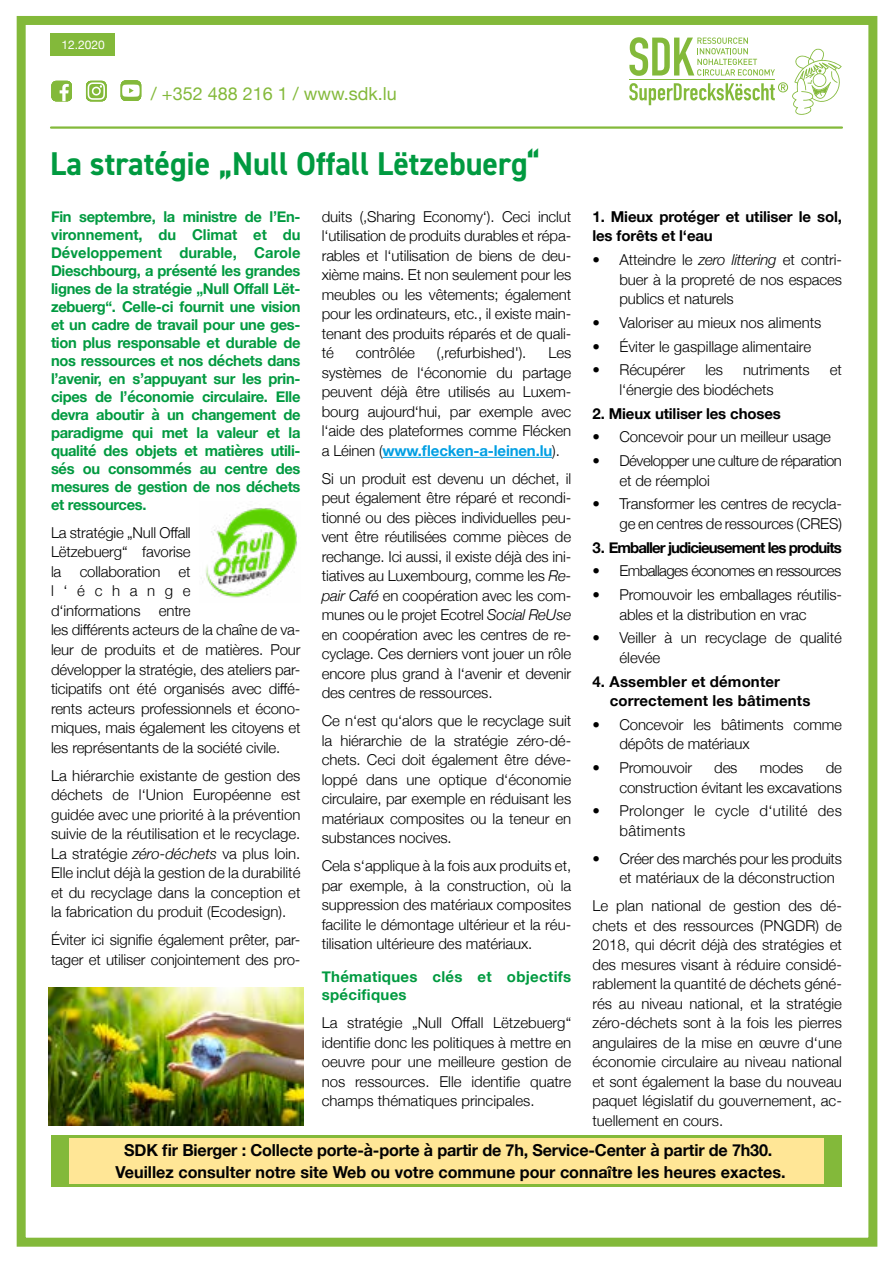
<style>
.page{position:relative;width:893px;height:1263px;background:#fff}
.page>*{position:absolute;margin:0;border:0;box-sizing:border-box;transform-origin:0 0}
.t1{font:700 33px "DIN2014";color:#009a40}
.t2{font:18px "Helvetica Neue";color:#83b93a}
.t3{font:700 16.5px/22px "Helvetica Neue";letter-spacing:-.01em;color:#020203;text-align:center}
.t4{font:300 15px/19.5px "Helvetica Neue";letter-spacing:-.01em;color:#000;text-align:justify}
.t5{font:700 15px/18px "Helvetica Neue";letter-spacing:-.02em;color:#009a40;text-align:justify}
.t6{font:700 15px/19.5px "Helvetica Neue";letter-spacing:-.01em;color:#000}
.t7{font:300 15px/19.5px "Helvetica Neue";letter-spacing:-.03em;color:#000}
.t8{font:700 15px/19.5px "Helvetica Neue";letter-spacing:.01em;color:#000}
.t9{font:300 15px/19.5px "Helvetica Neue";letter-spacing:.02em;color:#000}
.t10{font:700 15px/18px "Helvetica Neue";letter-spacing:.02em;color:#009a40}
.t11{font:700 15px "Helvetica Neue";letter-spacing:-.06em;color:#000}
.t12{font:300 15px "Helvetica Neue";letter-spacing:-.04em;color:#000}
.t13{font:12px "Helvetica Neue";color:#fff}
.s1{font-style:italic}
.s2{font-weight:700;color:#009fe3}
</style>
<div class="page">
<svg style="left:629px;top:37px;width:213px;height:78px"></svg>
<hr style="left:51px;top:126px;width:791px;height:3px;background:#83b93a">
<div style="left:50px;top:33px;width:65px;height:22px;background:#83b93a"></div>
<div style="left:17px;top:16px;width:860px;height:1231px;border:9px solid #83b93a"></div>
<div style="left:51px;top:1135px;width:791px;height:52px;background:#83b93a"></div>
<div style="left:69px;top:1138px;width:755px;height:46px;background:#ffe696"></div>
<svg style="left:86px;top:81px;width:21px;height:20px"></svg>
<svg style="left:51px;top:81px;width:21px;height:20px"></svg>
<svg style="left:121px;top:80px;width:20px;height:21px"></svg>
<hr style="left:382px;top:457px;width:170px;height:1px;background:#009fe3">
<img style="left:205px;top:508px;width:92px;height:90px">
<img style="left:49px;top:988px;width:254px;height:137px">
<p class="t13" style="left:62px;top:36px;width:45px">12.2020</p>
<p class="t2" style="left:151px;top:80px;width:247px">/ +352 488 216 1 / www.sdk.lu</p>
<h1 class="t1" style="left:50px;top:142px;width:491px">La stratégie „Null Offall Lëtzebuerg“</h1>
<p class="t4" style="left:322px;top:206px;width:251px">duits (‚Sharing Economy‘). Ceci inclut l‘utilisation de produits durables et répa&shy;rables et l‘utilisation de biens de deu&shy;xième mains. Et non seulement pour les meubles ou les vêtements; également pour les ordinateurs, etc., il existe main&shy;tenant des produits réparés et de quali&shy;té</p>
<p class="t5" style="left:51px;top:208px;width:251px">Fin septembre, la ministre de l’En&shy;vironnement, du Climat et du Développement durable, Carole Dieschbourg, a présenté les grandes lignes de la stratégie „Null Offall Lët&shy;zebuerg“. Celle-ci fournit une vision et un cadre de travail pour une ges&shy;tion plus responsable et durable de nos ressources et nos déchets dans l’avenir, en s’appuyant sur les prin&shy;cipes de l’économie circulaire. Elle devra aboutir à un changement de paradigme qui met la valeur et la qualité des objets et matières utili&shy;sés ou consommés au centre des mesures de gestion de nos déchets et ressources.</p>
<p class="t4" style="left:51px;top:522px;width:251px;text-align:left">La stratégie „Null Offall<br>Lëtzebuerg“ favorise<br>la collaboration et l‘échange<br>d‘informations entre<br>les différents acteurs de la chaîne de va&shy;leur de produits et de matières. Pour développer la stratégie, des ateliers par&shy;ticipatifs ont été organisés avec diffé&shy;rents acteurs professionnels et écono&shy;miques, mais également les citoyens et les représentants de la société civile.</p>
<p class="t4" style="left:51px;top:764px;width:251px">La hiérarchie existante de gestion des déchets de l‘Union Européenne est guidée avec une priorité à la prévention suivie de la réutilisation et le recyclage.<br>La stratégie <span class="s1">zéro-déchets</span> va plus loin.<br>Elle inclut déjà la gestion de la durabilité et du recyclage dans la conception et la fabrication du produit (Ecodesign).</p>
<p class="t4" style="left:51px;top:929px;width:251px">Éviter ici signifie également prêter, par&shy;tager et utiliser conjointement des pro-</p>
<p class="t4" style="left:356px;top:342px;width:60px">contrôlée</p>
<p class="t4" style="left:437px;top:342px;width:91px">(‚refurbished').</p>
<p class="t4" style="left:322px;top:342px;width:251px;text-indent:227px">Les systèmes de l‘économie du partage peuvent déjà être utilisés au Luxem&shy;bourg aujourd‘hui, par exemple avec l‘aide des plateformes comme Flécken a Léinen (<span class="s2">www.flecken-a-leinen.lu</span>).</p>
<p class="t4" style="left:322px;top:468px;width:251px">Si un produit est devenu un déchet, il peut également être réparé et recondi&shy;tionné ou des pièces individuelles peu&shy;vent être réutilisées comme pièces de rechange. Ici aussi, il existe déjà des ini&shy;tiatives au Luxembourg, comme les <span class="s1">Re&shy;pair Café</span> en coopération avec les com&shy;munes ou le projet Ecotrel <span class="s1">Social ReUse </span>en coopération avec les centres de re&shy;cyclage. Ces derniers vont jouer un rôle encore plus grand à l‘avenir et devenir des centres de ressources.</p>
<p class="t4" style="left:322px;top:710px;width:251px">Ce n‘est qu‘alors que le recyclage suit la hiérarchie de la stratégie zéro-dé&shy;chets. Ceci doit également être déve&shy;loppé dans une optique d‘économie circulaire, par exemple en réduisant les matériaux composites ou la teneur en substances nocives.</p>
<p class="t4" style="left:322px;top:855px;width:251px">Cela s‘applique à la fois aux produits et, par exemple, à la construction, où la suppression des matériaux composites facilite le démontage ultérieur et la réu&shy;tilisation ultérieure des matériaux.</p>
<p class="t10" style="left:322px;top:968px;width:251px">Thématiques clés et objectifs spécifiques</p>
<p class="t4" style="left:322px;top:1012px;width:251px">La stratégie „Null Offall Lëtzebuerg“ identifie donc les politiques à mettre en oeuvre pour une meilleure gestion de nos ressources. Elle identifie quatre champs thématiques principales.</p>
<p class="t6" style="left:592px;top:207px;width:251px">1. Mieux protéger et utiliser le sol, les forêts et l‘eau</p>
<p class="t4" style="left:619px;top:249px;width:224px;text-indent:-27px">• Atteindre le <span class="s1">zero littering</span> et contri&shy;buer à la propreté de nos espaces publics et naturels</p>
<p class="t4" style="left:592px;top:312px;width:230px">• Valoriser au mieux nos aliments</p>
<p class="t4" style="left:592px;top:335px;width:220px">• Éviter le gaspillage alimentaire</p>
<p class="t4" style="left:592px;top:359px;width:94px">• Récupérer</p>
<p class="t4" style="left:705px;top:359px;width:19px">les</p>
<p class="t4" style="left:743px;top:359px;width:68px">nutriments</p>
<p class="t4" style="left:830px;top:359px;width:14px">et</p>
<p class="t4" style="left:619px;top:379px;width:156px">l‘énergie des biodéchets</p>
<p class="t6" style="left:592px;top:404px;width:190px">2. Mieux utiliser les choses</p>
<p class="t4" style="left:592px;top:426px;width:240px">• Concevoir pour un meilleur usage</p>
<p class="t7" style="left:619px;top:450px;width:224px;text-indent:-27px">• Développer une culture de réparation et de réemploi</p>
<p class="t4" style="left:592px;top:493px;width:251px;text-align:right">• Transformer les centres de recycla&shy;ge en centres de ressources (CRES)</p>
<p class="t11" style="left:592px;top:535px;width:251px">3. Emballer judicieusement les produits</p>
<p class="t12" style="left:592px;top:559px;width:250px">• Emballages économes en ressources</p>
<p class="t4" style="left:592px;top:584px;width:251px;text-align:center">• Promouvoir les emballages réutilis&shy;ables et la distribution en vrac</p>
<p class="t4" style="left:619px;top:627px;width:224px;text-indent:-27px">• Veiller à un recyclage de qualité élevée</p>
<p class="t8" style="left:610px;top:672px;width:202px;text-indent:-17px">4. Assembler et démonter correctement les bâtiments</p>
<p class="t4" style="left:619px;top:714px;width:224px;text-indent:-27px">• Concevoir les bâtiments comme dépôts de matériaux</p>
<p class="t4" style="left:592px;top:757px;width:101px">• Promouvoir</p>
<p class="t4" style="left:714px;top:757px;width:25px">des</p>
<p class="t4" style="left:760px;top:757px;width:45px">modes</p>
<p class="t4" style="left:619px;top:757px;width:224px;text-align:right">de<br>construction évitant les excavations</p>
<p class="t9" style="left:619px;top:800px;width:224px;text-indent:-27px">• Prolonger le cycle d‘utilité des bâtiments</p>
<p class="t4" style="left:619px;top:848px;width:224px;text-indent:-27px">• Créer des marchés pour les produits et matériaux de la déconstruction</p>
<p class="t4" style="left:592px;top:895px;width:251px">Le plan national de gestion des dé&shy;chets et des ressources (PNGDR) de 2018, qui décrit déjà des stratégies et des mesures visant à réduire considé&shy;rablement la quantité de déchets géné&shy;rés au niveau national, et la stratégie zéro-déchets sont à la fois les pierres angulaires de la mise en œuvre d‘une économie circulaire au niveau national et sont également la base du nouveau paquet législatif du gouvernement, ac&shy;tuellement en cours.</p>
<p class="t3" style="left:116px;top:1139px;width:671px">SDK fir Bierger : Collecte porte-à-porte à partir de 7h, Service-Center à partir de 7h30.<br>Veuillez consulter notre site Web ou votre commune pour connaître les heures exactes.</p>
</div>
